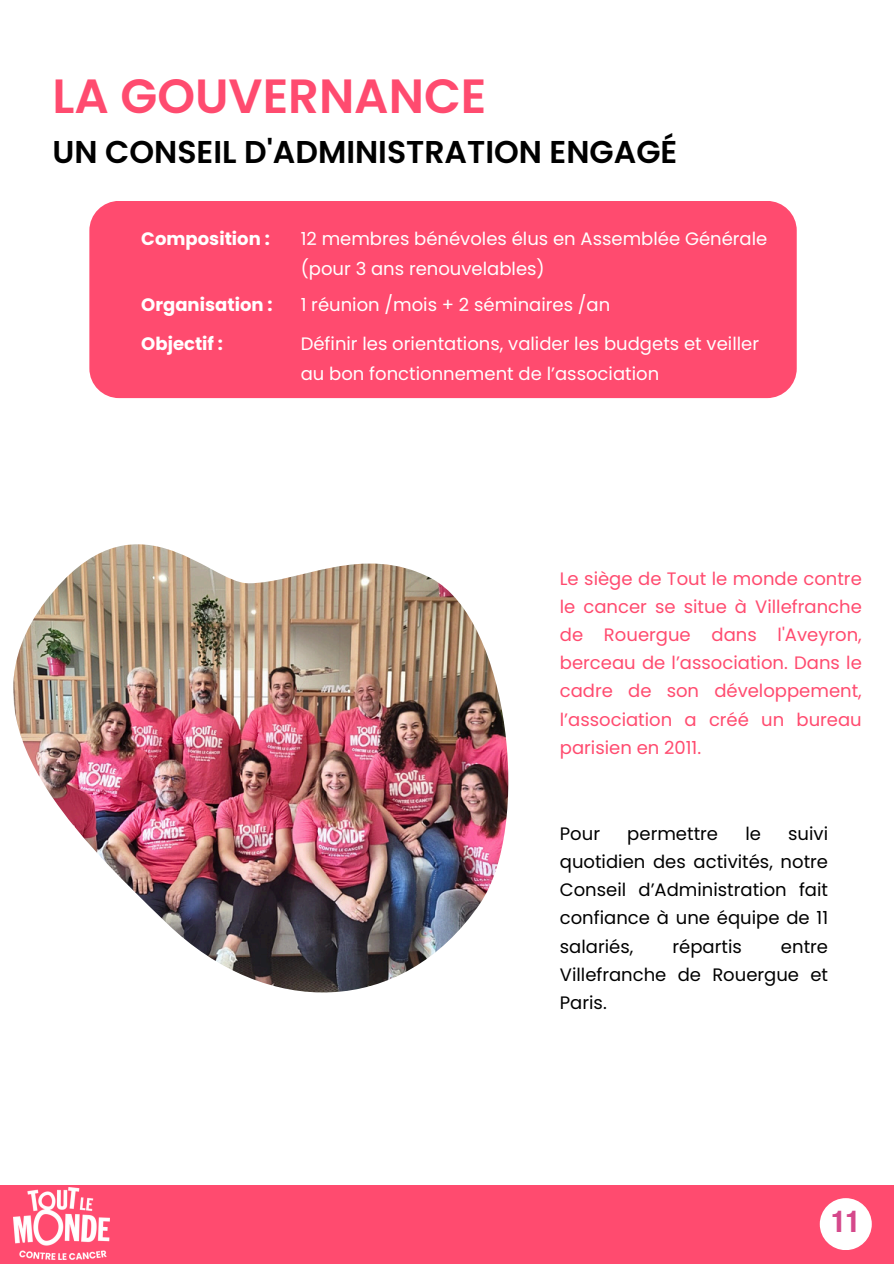
<style>
.page{position:relative;width:894px;height:1264px;background:#fff}
.page>*{position:absolute;margin:0;border:0;box-sizing:border-box;transform-origin:0 0}
.t1{font:600 48px "Poppins";color:#ff4b6f}
.t2{font:600 31.5px "Poppins";color:#000}
.t3{font:30px "Helvetica Neue LT 77 Bd Cn";color:#d5488b}
.t4{font:18px "Poppins";color:#fff}
.t5{font:18px/28.2px "Poppins";color:#ff4b6f;text-align:justify}
.t6{font:18px/28.2px "Poppins";color:#000;text-align:justify}
.t7{font:700 18px "Poppins";color:#fff}
</style>
<div class="page">
<div style="left:89px;top:201px;width:707px;height:197px;background:#ff4b6f;border-radius:30px"></div>
<div style="left:0;top:1184px;width:893px;height:79px;background:#ff4b6f"></div>
<div style="left:819px;top:1198px;width:52px;height:52px;background:#fff;border-radius:50%"></div>
<img style="left:13px;top:1187px;width:97px;height:72px">
<img style="left:13px;top:544px;width:495px;height:448px">
<p class="t1" style="left:53px;top:63px;width:435px">LA GOUVERNANCE</p>
<p class="t2" style="left:53px;top:130px;width:626px">UN CONSEIL D'ADMINISTRATION ENGAGÉ</p>
<h2 class="t7" style="left:141px;top:226px;width:130px">Composition :</h2>
<h2 class="t7" style="left:141px;top:292px;width:133px">Organisation :</h2>
<p class="t7" style="left:141px;top:331px;width:83px">Objectif :</p>
<p class="t4" style="left:300px;top:226px;width:468px">12 membres bénévoles élus en Assemblée Générale</p>
<p class="t4" style="left:300px;top:256px;width:245px">(pour 3 ans renouvelables)</p>
<p class="t4" style="left:300px;top:292px;width:311px">1 réunion /mois + 2 séminaires /an</p>
<h1 class="t4" style="left:300px;top:331px;width:459px">Définir les orientations, valider les budgets et veiller</h1>
<h2 class="t4" style="left:300px;top:361px;width:360px">au bon fonctionnement de l’association</h2>
<p class="t5" style="left:559px;top:564px;width:303px">Le siège de Tout le monde contre le cancer se situe à Villefranche de Rouergue dans l'Aveyron, berceau de l’association. Dans le cadre de son développement, l’association a créé un bureau parisien en 2011.</p>
<p class="t6" style="left:559px;top:819px;width:270px;text-indent:228px">suivi quotidien des activités, notre Conseil d’Administration fait confiance à une équipe de 11 salariés,</p>
<p class="t6" style="left:559px;top:819px;width:42px">Pour</p>
<p class="t6" style="left:627px;top:819px;width:92px">permettre</p>
<p class="t6" style="left:745px;top:819px;width:17px">le</p>
<p class="t6" style="left:672px;top:932px;width:71px">répartis</p>
<p class="t6" style="left:559px;top:932px;width:270px;text-indent:221px">entre Villefranche de Rouergue et Paris.</p>
<p class="t3" style="left:815px;top:1207px;width:30px">15</p>
<p class="t3" style="left:831px;top:1207px;width:30px">11</p>
</div>
